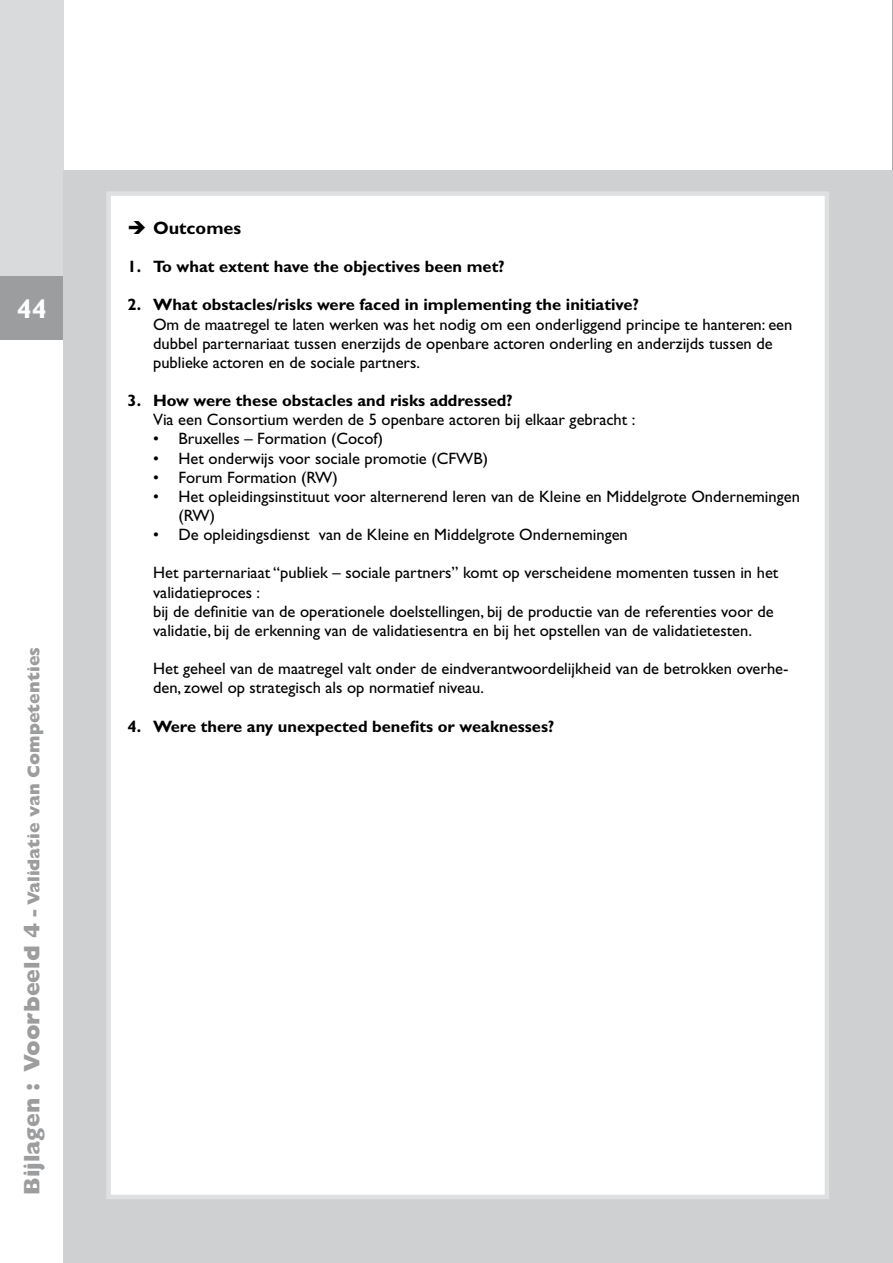
<style>
.page{position:relative;width:893px;height:1263px;background:#fff}
.page>*{position:absolute;margin:0;border:0;box-sizing:border-box;transform-origin:0 0}
.t1{font:700 27px "Gill Sans Std";color:#fff}
.t2{font:700 18px "Gill Sans Std";color:#000}
.t3{font:800 17.25px "Gill Sans Std";color:#9c9d9f}
.t4{font:16.5px/19.2px "Gill Sans Std";color:#000}
.t5{font:700 16.5px "Gill Sans Std";color:#000}
.s1{font-size:22.5px}
</style>
<div class="page">
<div style="left:0;top:0;width:64px;height:276px;background:#d9dadb"></div>
<div style="left:0;top:276px;width:64px;height:64px;background:#9c9d9f"></div>
<div style="left:64px;top:170px;width:829px;height:1093px;background:#cfd0d2"></div>
<div style="left:106px;top:191px;width:723px;height:1008px;background:#fff;border:4px solid #dfe0e1"></div>
<h1 class="t1" style="left:17px;top:292px;width:31px">44</h1>
<p class="t3" style="left:24px;top:1195px;width:549px;rotate:-90deg"><span class="s1">Bijlagen : Voorbeeld 4</span> - Validatie van Competenties</p>
<p class="t2" style="left:153px;top:217px;width:90px">Outcomes</p>
<p class="t5" style="left:128px;top:257px;width:379px">1. To what extent have the objectives been met?</p>
<p class="t5" style="left:128px;top:295px;width:513px">2. What obstacles/risks were faced in implementing the initiative?</p>
<p class="t4" style="left:153px;top:314px;width:641px">Om de maatregel te laten werken was het nodig om een onderliggend principe te hanteren: een dubbel parternariaat tussen enerzijds de openbare actoren onderling en anderzijds tussen de publieke actoren en de sociale partners.</p>
<p class="t5" style="left:128px;top:391px;width:387px">3. How were these obstacles and risks addressed?</p>
<p class="t4" style="left:153px;top:410px;width:484px">Via een Consortium werden de 5 openbare actoren bij elkaar gebracht :</p>
<p class="t4" style="left:153px;top:429px;width:232px">• Bruxelles – Formation (Cocof)</p>
<p class="t4" style="left:153px;top:448px;width:336px">• Het onderwijs voor sociale promotie (CFWB)</p>
<p class="t4" style="left:153px;top:468px;width:186px">• Forum Formation (RW)</p>
<p class="t4" style="left:179px;top:487px;width:623px;text-indent:-26px">• Het opleidingsinstituut voor alternerend leren van de Kleine en Middelgrote Ondernemingen (RW)</p>
<p class="t4" style="left:153px;top:525px;width:476px">• De opleidingsdienst van de Kleine en Middelgrote Ondernemingen</p>
<p class="t4" style="left:153px;top:563px;width:627px">Het parternariaat “publiek – sociale partners” komt op verscheidene momenten tussen in het validatieproces :<br>bij de definitie van de operationele doelstellingen, bij de productie van de referenties voor de validatie, bij de erkenning van de validatiesentra en bij het opstellen van de validatietesten.</p>
<p class="t4" style="left:153px;top:659px;width:637px">Het geheel van de maatregel valt onder de eindverantwoordelijkheid van de betrokken overhe&shy;den, zowel op strategisch als op normatief niveau.</p>
<p class="t5" style="left:128px;top:716px;width:428px">4. Were there any unexpected benefits or weaknesses?</p>
</div>
